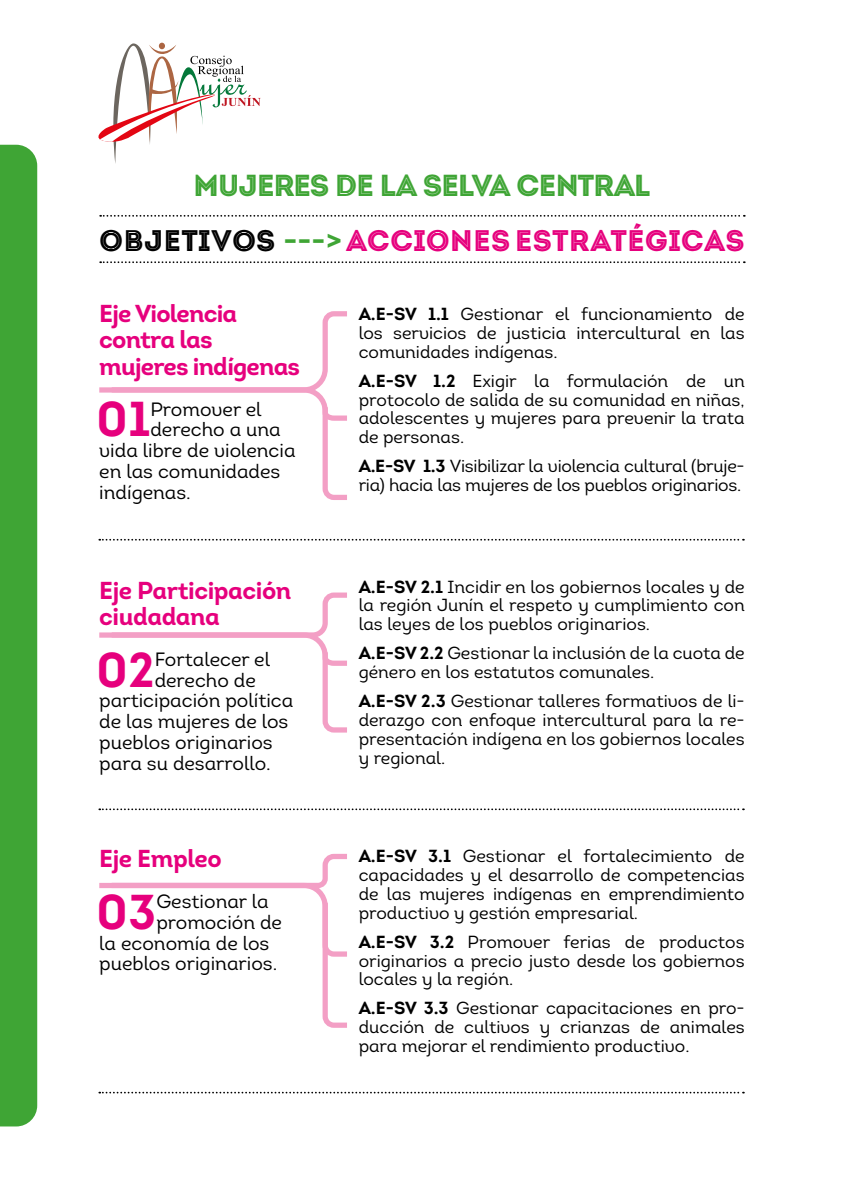
<style>
.page{position:relative;width:844px;height:1191px;background:#fff}
.page>*{position:absolute;margin:0;border:0;box-sizing:border-box;transform-origin:0 0}
.t1{font:49px "Intro Bold Alt";color:#e6007d}
.t2{font:30.45px "Intro Inline";letter-spacing:-.05em;color:#3fa535}
.t3{font:29.75px "Intro Inline";color:#e6007d}
.t4{font:24.5px/26.4px "Intro Bold Alt";letter-spacing:-.035em;color:#e6007d}
.t5{font:19.25px "Intro Book Alt";color:#000}
.t6{font:17.5px/18.9px "Intro Book Alt";color:#000;text-align:justify}
.s1{color:#000}
.s2{font-family:"Intro Bold Alt";color:#3fa535}
.s3{font-family:"Intro Bold Alt"}
</style>
<div class="page">
<div style="left:0;top:145px;width:37px;height:981px;background:#3fa535"></div>
<svg style="left:99px;top:311px;width:248px;height:189px"></svg>
<svg style="left:99px;top:592px;width:248px;height:141px"></svg>
<svg style="left:99px;top:853px;width:248px;height:175px"></svg>
<svg style="left:99px;top:1091px;width:644px;height:2px"></svg>
<svg style="left:99px;top:808px;width:644px;height:2px"></svg>
<svg style="left:99px;top:539px;width:644px;height:1px"></svg>
<svg style="left:98px;top:43px;width:162px;height:120px"></svg>
<svg style="left:100px;top:215px;width:644px;height:2px"></svg>
<svg style="left:100px;top:261px;width:644px;height:2px"></svg>
<h2 class="t2" style="left:193px;top:167px;width:459px">MUJERES DE LA SELVA CENTRAL</h2>
<h3 class="t3" style="left:99px;top:223px;width:646px"><span class="s1">OBJETIVOS</span> <span class="s2">---&gt;</span> ACCIONES ESTRATÉGICAS</h3>
<h3 class="t4" style="left:99px;top:300px;width:202px">Eje Violencia contra las mujeres indígenas</h3>
<h1 class="t1" style="left:96px;top:388px;width:56px">01</h1>
<p class="t5" style="left:150px;top:397px;width:113px">Promover el</p>
<p class="t5" style="left:150px;top:418px;width:132px">derecho a una</p>
<p class="t5" style="left:99px;top:439px;width:198px">vida libre de violencia</p>
<p class="t5" style="left:99px;top:459px;width:182px">en las comunidades</p>
<p class="t5" style="left:99px;top:480px;width:93px">indígenas.</p>
<h3 class="t4" style="left:99px;top:576px;width:193px">Eje Participación ciudadana</h3>
<h1 class="t1" style="left:96px;top:638px;width:60px">02</h1>
<p class="t5" style="left:155px;top:647px;width:117px">Fortalecer el</p>
<p class="t5" style="left:155px;top:668px;width:103px">derecho de</p>
<p class="t5" style="left:99px;top:689px;width:195px">participación política</p>
<p class="t5" style="left:99px;top:709px;width:190px">de las mujeres de los</p>
<p class="t5" style="left:99px;top:730px;width:175px">pueblos originarios</p>
<p class="t5" style="left:99px;top:751px;width:173px">para su desarrollo.</p>
<h3 class="t4" style="left:99px;top:845px;width:124px">Eje Empleo</h3>
<h1 class="t1" style="left:96px;top:880px;width:62px">03</h1>
<p class="t5" style="left:156px;top:889px;width:114px">Gestionar la</p>
<p class="t5" style="left:156px;top:910px;width:127px">promoción de</p>
<p class="t5" style="left:99px;top:931px;width:171px">la economía de los</p>
<p class="t5" style="left:99px;top:952px;width:179px">pueblos originarios.</p>
<p class="t6" style="left:358px;top:305px;width:387px"><span class="s3">A.E-SV 1.1</span> Gestionar el funcionamiento de los servicios de justicia intercultural en las comunidades indígenas.</p>
<p class="t6" style="left:358px;top:371px;width:387px"><span class="s3">A.E-SV 1.2</span> Exigir la formulación de un protocolo de salida de su comunidad en niñas, adolescentes y mujeres para prevenir la trata de personas.</p>
<p class="t6" style="left:358px;top:457px;width:387px"><span class="s3">A.E-SV 1.3</span> Visibilizar la violencia cultural (bruje&shy;ria) hacia las mujeres de los pueblos originarios.</p>
<p class="t6" style="left:358px;top:577px;width:387px"><span class="s3">A.E-SV 2.1</span> Incidir en los gobiernos locales y de la región Junín el respeto y cumplimiento con las leyes de los pueblos originarios.</p>
<p class="t6" style="left:358px;top:643px;width:387px"><span class="s3">A.E-SV 2.2</span> Gestionar la inclusión de la cuota de género en los estatutos comunales.</p>
<p class="t6" style="left:358px;top:691px;width:387px"><span class="s3">A.E-SV 2.3</span> Gestionar talleres formativos de li&shy;derazgo con enfoque intercultural para la re&shy;presentación indígena en los gobiernos locales y regional.</p>
<p class="t6" style="left:358px;top:846px;width:387px"><span class="s3">A.E-SV 3.1</span> Gestionar el fortalecimiento de capacidades y el desarrollo de competencias de las mujeres indígenas en emprendimiento productivo y gestión empresarial.</p>
<p class="t6" style="left:358px;top:932px;width:387px"><span class="s3">A.E-SV 3.2</span> Promover ferias de productos originarios a precio justo desde los gobiernos locales y la región.</p>
<p class="t6" style="left:358px;top:998px;width:387px"><span class="s3">A.E-SV 3.3</span> Gestionar capacitaciones en pro&shy;ducción de cultivos y crianzas de animales para mejorar el rendimiento productivo.</p>
</div>
